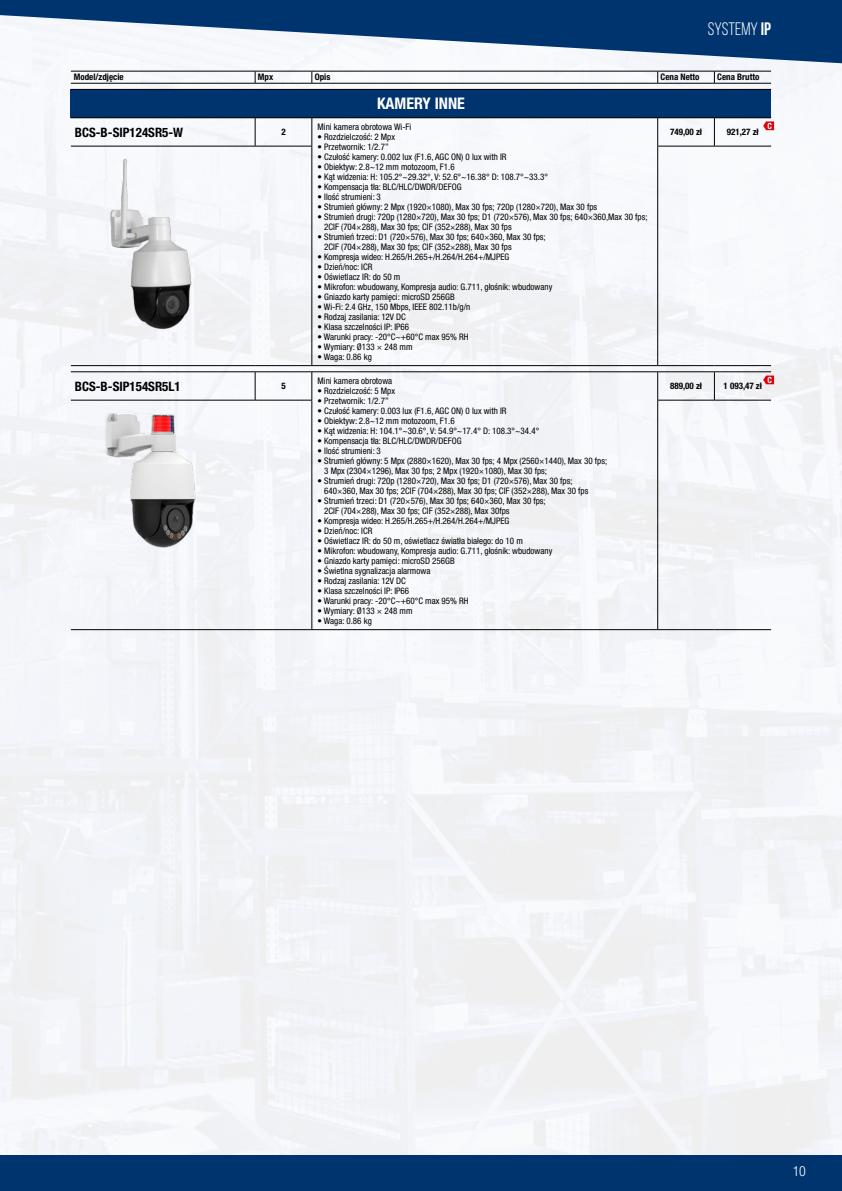
<style>
.page{position:relative;width:842px;height:1191px;background:#f2f5f9}
.page>*{position:absolute;margin:0;border:0;box-sizing:border-box;transform-origin:0 0}
.t1{font:18px "Bebas Neue";color:#fff}
.t2{font:700 condensed 16px "Helvetica Neue LT Pro";color:#fff}
.t3{font:300 condensed 14px "Helvetica Neue LT Pro";color:#fff}
.t4{font:700 condensed 13px "Helvetica Neue LT Pro";color:#000}
.t5{font:condensed 9px/10px "Helvetica Neue LT Pro";color:#000}
.t6{font:700 condensed 9px "Helvetica Neue LT Pro";color:#000}
.t7{font:700 condensed 8.5px "Helvetica Neue LT Pro";color:#fff}
.s1{font-weight:700}
</style>
<div class="page">
<svg style="left:0;top:0;width:842px;height:64px;fill:#00346f"></svg>
<div style="left:0;top:1155px;width:842px;height:36px;background:#00346f"></div>
<div style="left:71px;top:89px;width:700px;height:29px;background:#00346f"></div>
<hr style="left:312px;top:146px;width:1px;height:219px;background:#000">
<hr style="left:312px;top:365px;width:346px;height:1px;background:#000">
<hr style="left:71px;top:117px;width:184px;height:1px;background:#000">
<hr style="left:255px;top:117px;width:57px;height:1px;background:#000">
<svg style="left:255px;top:118px;width:1px;height:28px"></svg>
<svg style="left:312px;top:118px;width:1px;height:28px"></svg>
<hr style="left:658px;top:117px;width:56px;height:1px;background:#000">
<svg style="left:657px;top:118px;width:1px;height:28px"></svg>
<hr style="left:714px;top:117px;width:57px;height:1px;background:#000">
<hr style="left:657px;top:146px;width:1px;height:219px;background:#000">
<hr style="left:71px;top:365px;width:184px;height:1px;background:#000">
<hr style="left:255px;top:365px;width:57px;height:1px;background:#000">
<hr style="left:71px;top:146px;width:184px;height:1px;background:#000">
<hr style="left:255px;top:146px;width:57px;height:1px;background:#000">
<hr style="left:657px;top:146px;width:57px;height:1px;background:#000">
<hr style="left:714px;top:146px;width:57px;height:1px;background:#000">
<hr style="left:658px;top:365px;width:56px;height:1px;background:#000">
<hr style="left:714px;top:365px;width:57px;height:1px;background:#000">
<svg style="left:714px;top:118px;width:1px;height:28px"></svg>
<hr style="left:71px;top:89px;width:184px;height:1px;background:#000">
<hr style="left:255px;top:89px;width:57px;height:1px;background:#000">
<hr style="left:312px;top:89px;width:346px;height:1px;background:#000">
<hr style="left:658px;top:89px;width:56px;height:1px;background:#000">
<hr style="left:714px;top:89px;width:57px;height:1px;background:#000">
<hr style="left:312px;top:117px;width:346px;height:1px;background:#000">
<hr style="left:71px;top:71px;width:184px;height:1px;background:#000">
<hr style="left:71px;top:83px;width:184px;height:1px;background:#000">
<hr style="left:255px;top:71px;width:57px;height:1px;background:#000">
<svg style="left:255px;top:71px;width:1px;height:12px"></svg>
<hr style="left:255px;top:83px;width:57px;height:1px;background:#000">
<hr style="left:312px;top:71px;width:346px;height:1px;background:#000">
<svg style="left:312px;top:71px;width:1px;height:12px"></svg>
<hr style="left:658px;top:71px;width:56px;height:1px;background:#000">
<svg style="left:657px;top:71px;width:1px;height:12px"></svg>
<hr style="left:714px;top:71px;width:57px;height:1px;background:#000">
<svg style="left:714px;top:71px;width:1px;height:12px"></svg>
<hr style="left:312px;top:83px;width:346px;height:1px;background:#000">
<hr style="left:658px;top:83px;width:56px;height:1px;background:#000">
<hr style="left:714px;top:83px;width:57px;height:1px;background:#000">
<hr style="left:312px;top:400px;width:1px;height:229px;background:#000">
<hr style="left:312px;top:629px;width:346px;height:1px;background:#000">
<hr style="left:71px;top:371px;width:184px;height:1px;background:#000">
<hr style="left:255px;top:371px;width:57px;height:1px;background:#000">
<svg style="left:255px;top:372px;width:1px;height:28px"></svg>
<svg style="left:312px;top:372px;width:1px;height:28px"></svg>
<hr style="left:658px;top:371px;width:56px;height:1px;background:#000">
<svg style="left:657px;top:372px;width:1px;height:28px"></svg>
<hr style="left:714px;top:371px;width:57px;height:1px;background:#000">
<hr style="left:657px;top:400px;width:1px;height:229px;background:#000">
<hr style="left:71px;top:629px;width:184px;height:1px;background:#000">
<hr style="left:255px;top:629px;width:57px;height:1px;background:#000">
<hr style="left:71px;top:400px;width:184px;height:1px;background:#000">
<hr style="left:255px;top:400px;width:57px;height:1px;background:#000">
<hr style="left:657px;top:400px;width:57px;height:1px;background:#000">
<hr style="left:714px;top:400px;width:57px;height:1px;background:#000">
<hr style="left:658px;top:629px;width:56px;height:1px;background:#000">
<hr style="left:714px;top:629px;width:57px;height:1px;background:#000">
<svg style="left:714px;top:372px;width:1px;height:28px"></svg>
<hr style="left:312px;top:371px;width:346px;height:1px;background:#000">
<img style="left:110px;top:159px;width:82px;height:171px">
<img style="left:105px;top:413px;width:91px;height:135px">
<svg style="left:763px;top:121px;width:11px;height:9px"></svg>
<svg style="left:763px;top:375px;width:11px;height:9px"></svg>
<h1 class="t1" style="left:708px;top:19px;width:65px">SYSTEMY <span class="s1">IP</span></h1>
<p class="t6" style="left:74px;top:72px;width:51px">Model/zdjęcie</p>
<p class="t6" style="left:258px;top:72px;width:17px">Mpx</p>
<p class="t6" style="left:315px;top:72px;width:17px">Opis</p>
<p class="t6" style="left:660px;top:72px;width:40px">Cena Netto</p>
<p class="t6" style="left:717px;top:72px;width:44px">Cena Brutto</p>
<h3 class="t4" style="left:75px;top:124px;width:110px">BCS-B-SIP124SR5-W</h3>
<p class="t6" style="left:281px;top:126px;width:6px">2</p>
<h3 class="t4" style="left:75px;top:378px;width:107px">BCS-B-SIP154SR5L1</h3>
<p class="t6" style="left:281px;top:380px;width:6px">5</p>
<h2 class="t2" style="left:377px;top:94px;width:89px">KAMERY INNE</h2>
<p class="t5" style="left:317px;top:122px;width:95px">Mini kamera obrotowa Wi-Fi</p>
<p class="t5" style="left:317px;top:132px;width:79px">• Rozdzielczość: 2 Mpx</p>
<p class="t5" style="left:317px;top:142px;width:73px">• Przetwornik: 1/2.7”</p>
<p class="t5" style="left:317px;top:152px;width:191px">• Czułość kamery: 0.002 lux (F1.6, AGC ON) 0 lux with IR</p>
<p class="t5" style="left:317px;top:162px;width:139px">• Obiektyw: 2.8~12 mm motozoom, F1.6</p>
<p class="t5" style="left:317px;top:172px;width:232px">• Kąt widzenia: H: 105.2°~29.32°, V: 52.6°~16.38° D: 108.7°~33.3°</p>
<p class="t5" style="left:317px;top:182px;width:145px">• Kompensacja tła: BLC/HLC/DWDR/DEFOG</p>
<p class="t5" style="left:317px;top:192px;width:65px">• Ilość strumieni: 3</p>
<p class="t5" style="left:317px;top:202px;width:281px">• Strumień główny: 2 Mpx (1920×1080), Max 30 fps; 720p (1280×720), Max 30 fps</p>
<p class="t5" style="left:324px;top:212px;width:325px;text-indent:-7px">• Strumień drugi: 720p (1280×720), Max 30 fps; D1 (720×576), Max 30 fps; 640×360,Max 30 fps;<br>2CIF (704×288), Max 30 fps; CIF (352×288), Max 30 fps</p>
<p class="t5" style="left:324px;top:232px;width:223px;text-indent:-7px">• Strumień trzeci: D1 (720×576), Max 30 fps; 640×360, Max 30 fps;<br>2CIF (704×288), Max 30 fps; CIF (352×288), Max 30 fps</p>
<p class="t5" style="left:317px;top:252px;width:193px">• Kompresja wideo: H.265/H.265+/H.264/H.264+/MJPEG</p>
<p class="t5" style="left:317px;top:262px;width:56px">• Dzień/noc: ICR</p>
<p class="t5" style="left:317px;top:272px;width:84px">• Oświetlacz IR: do 50 m</p>
<p class="t5" style="left:317px;top:282px;width:236px">• Mikrofon: wbudowany, Kompresja audio: G.711, głośnik: wbudowany</p>
<p class="t5" style="left:317px;top:292px;width:139px">• Gniazdo karty pamięci: microSD 256GB</p>
<p class="t5" style="left:317px;top:302px;width:154px">• Wi-Fi: 2.4 GHz, 150 Mbps, IEEE 802.11b/g/n</p>
<p class="t5" style="left:317px;top:312px;width:90px">• Rodzaj zasilania: 12V DC</p>
<p class="t5" style="left:317px;top:322px;width:93px">• Klasa szczeIności IP: IP66</p>
<p class="t5" style="left:317px;top:332px;width:153px">• Warunki pracy: -20°C~+60°C max 95% RH</p>
<p class="t5" style="left:317px;top:342px;width:97px">• Wymiary: Ø133 × 248 mm</p>
<p class="t5" style="left:317px;top:352px;width:56px">• Waga: 0.86 kg</p>
<p class="t5" style="left:317px;top:376px;width:76px">Mini kamera obrotowa</p>
<p class="t5" style="left:317px;top:386px;width:79px">• Rozdzielczość: 5 Mpx</p>
<p class="t5" style="left:317px;top:396px;width:73px">• Przetwornik: 1/2.7”</p>
<p class="t5" style="left:317px;top:406px;width:191px">• Czułość kamery: 0.003 lux (F1.6, AGC ON) 0 lux with IR</p>
<p class="t5" style="left:317px;top:416px;width:139px">• Obiektyw: 2.8~12 mm motozoom, F1.6</p>
<p class="t5" style="left:317px;top:426px;width:223px">• Kąt widzenia: H: 104.1°~30.6°, V: 54.9°~17.4° D: 108.3°~34.4°</p>
<p class="t5" style="left:317px;top:436px;width:145px">• Kompensacja tła: BLC/HLC/DWDR/DEFOG</p>
<p class="t5" style="left:317px;top:446px;width:65px">• Ilość strumieni: 3</p>
<p class="t5" style="left:324px;top:456px;width:284px;text-indent:-7px">• Strumień główny: 5 Mpx (2880×1620), Max 30 fps; 4 Mpx (2560×1440), Max 30 fps;<br>3 Mpx (2304×1296), Max 30 fps; 2 Mpx (1920×1080), Max 30 fps;</p>
<p class="t5" style="left:324px;top:476px;width:266px;text-indent:-7px">• Strumień drugi: 720p (1280×720), Max 30 fps; D1 (720×576), Max 30 fps;<br>640×360, Max 30 fps; 2CIF (704×288), Max 30 fps; CIF (352×288), Max 30 fps</p>
<p class="t5" style="left:324px;top:496px;width:223px;text-indent:-7px">• Strumień trzeci: D1 (720×576), Max 30 fps; 640×360, Max 30 fps;<br>2CIF (704×288), Max 30 fps; CIF (352×288), Max 30fps</p>
<p class="t5" style="left:317px;top:515px;width:193px">• Kompresja wideo: H.265/H.265+/H.264/H.264+/MJPEG</p>
<p class="t5" style="left:317px;top:525px;width:56px">• Dzień/noc: ICR</p>
<p class="t5" style="left:317px;top:535px;width:207px">• Oświetlacz IR: do 50 m, oświetlacz światła białego: do 10 m</p>
<p class="t5" style="left:317px;top:545px;width:236px">• Mikrofon: wbudowany, Kompresja audio: G.711, głośnik: wbudowany</p>
<p class="t5" style="left:317px;top:555px;width:139px">• Gniazdo karty pamięci: microSD 256GB</p>
<p class="t5" style="left:317px;top:565px;width:114px">• Świetlna sygnalizacja alarmowa</p>
<p class="t5" style="left:317px;top:575px;width:90px">• Rodzaj zasilania: 12V DC</p>
<p class="t5" style="left:317px;top:585px;width:93px">• Klasa szczeIności IP: IP66</p>
<p class="t5" style="left:317px;top:595px;width:153px">• Warunki pracy: -20°C~+60°C max 95% RH</p>
<p class="t5" style="left:317px;top:605px;width:97px">• Wymiary: Ø133 × 248 mm</p>
<p class="t5" style="left:317px;top:615px;width:56px">• Waga: 0.86 kg</p>
<p class="t6" style="left:670px;top:126px;width:33px">749,00 zł</p>
<p class="t6" style="left:727px;top:126px;width:33px">921,27 zł</p>
<p class="t7" style="left:767px;top:121px;width:6px">C</p>
<p class="t7" style="left:767px;top:375px;width:6px">C</p>
<p class="t6" style="left:670px;top:380px;width:33px">889,00 zł</p>
<p class="t6" style="left:723px;top:380px;width:40px">1 093,47 zł</p>
<h3 class="t3" style="left:793px;top:1163px;width:15px">10</h3>
</div>
